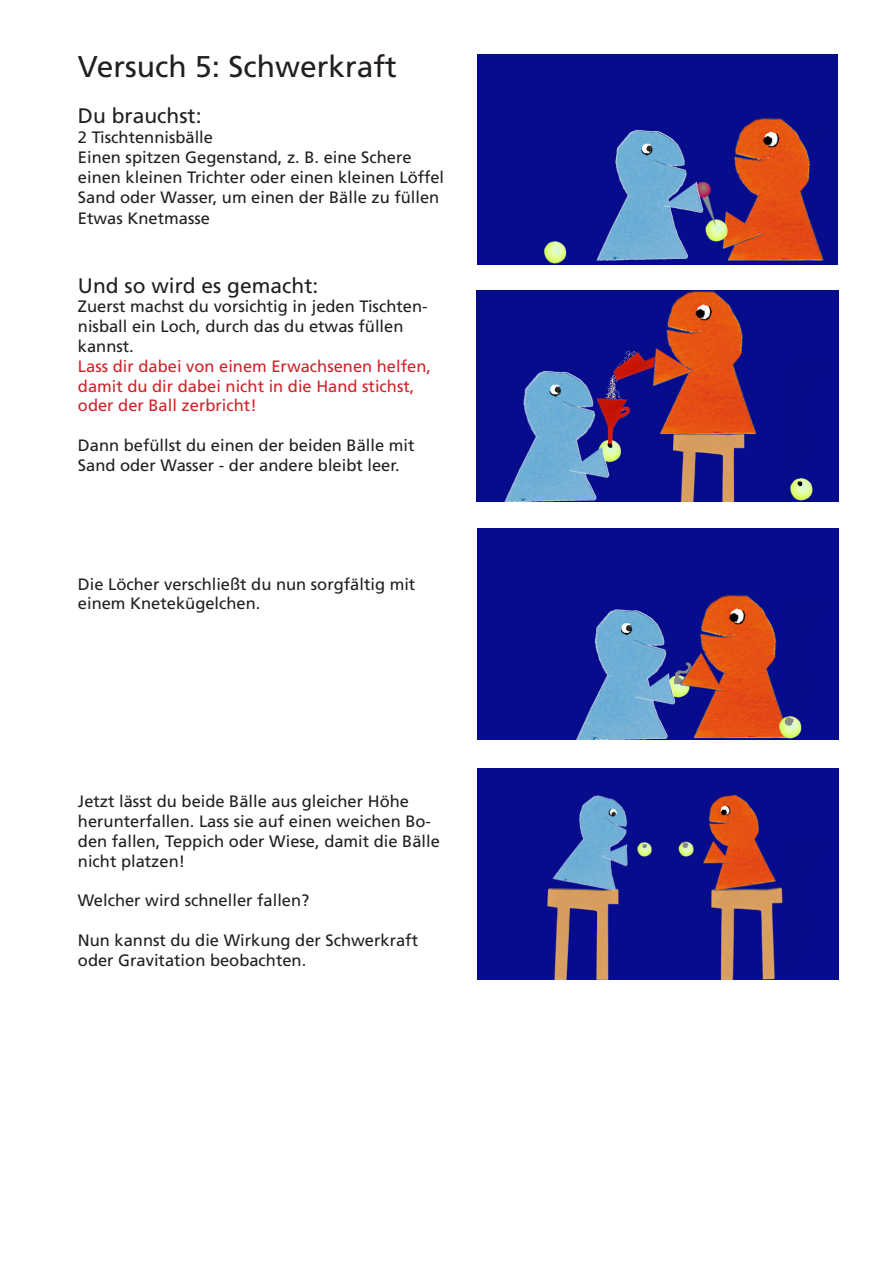
<style>
.page{position:relative;width:893px;height:1263px;background:#fff}
.page>*{position:absolute;margin:0;border:0;box-sizing:border-box;transform-origin:0 0}
.t1{font:30px "Frutiger LT";color:#231f20}
.t2{font:21px "Frutiger LT";color:#231f20}
.t3{font:16.5px/19.8px "Frutiger LT";color:#231f20}
.t4{font:16.5px/19.8px "Frutiger LT";color:#d1232a}
</style>
<div class="page">
<img style="left:478px;top:54px;width:360px;height:210px">
<img style="left:476px;top:290px;width:363px;height:212px">
<img style="left:478px;top:528px;width:361px;height:211px">
<img style="left:478px;top:768px;width:361px;height:211px">
<h1 class="t1" style="left:78px;top:48px;width:320px">Versuch 5: Schwerkraft</h1>
<p class="t2" style="left:78px;top:104px;width:125px">Du brauchst:</p>
<p class="t3" style="left:78px;top:128px;width:368px">2 Tischtennisbälle<br>Einen spitzen Gegenstand, z. B. eine Schere einen kleinen Trichter oder einen kleinen Löffel Sand oder Wasser, um einen der Bälle zu füllen</p>
<p class="t3" style="left:78px;top:209px;width:134px">Etwas Knetmasse</p>
<p class="t2" style="left:78px;top:273px;width:242px">Und so wird es gemacht:</p>
<p class="t3" style="left:78px;top:297px;width:351px">Zuerst machst du vorsichtig in jeden Tischten&shy;nisball ein Loch, durch das du etwas füllen kannst.</p>
<p class="t4" style="left:78px;top:356px;width:355px">Lass dir dabei von einem Erwachsenen helfen, damit du dir dabei nicht in die Hand stichst, oder der Ball zerbricht!</p>
<p class="t3" style="left:78px;top:435px;width:338px">Dann befüllst du einen der beiden Bälle mit<br>Sand oder Wasser - der andere bleibt leer.</p>
<p class="t3" style="left:78px;top:574px;width:339px">Die Löcher verschließt du nun sorgfältig mit einem Knetekügelchen.</p>
<p class="t3" style="left:78px;top:792px;width:363px">Jetzt lässt du beide Bälle aus gleicher Höhe herunterfallen. Lass sie auf einen weichen Bo&shy;den fallen, Teppich oder Wiese, damit die Bälle nicht platzen!</p>
<p class="t3" style="left:78px;top:891px;width:233px">Welcher wird schneller fallen?</p>
<p class="t3" style="left:78px;top:930px;width:342px">Nun kannst du die Wirkung der Schwerkraft oder Gravitation beobachten.</p>
</div>
